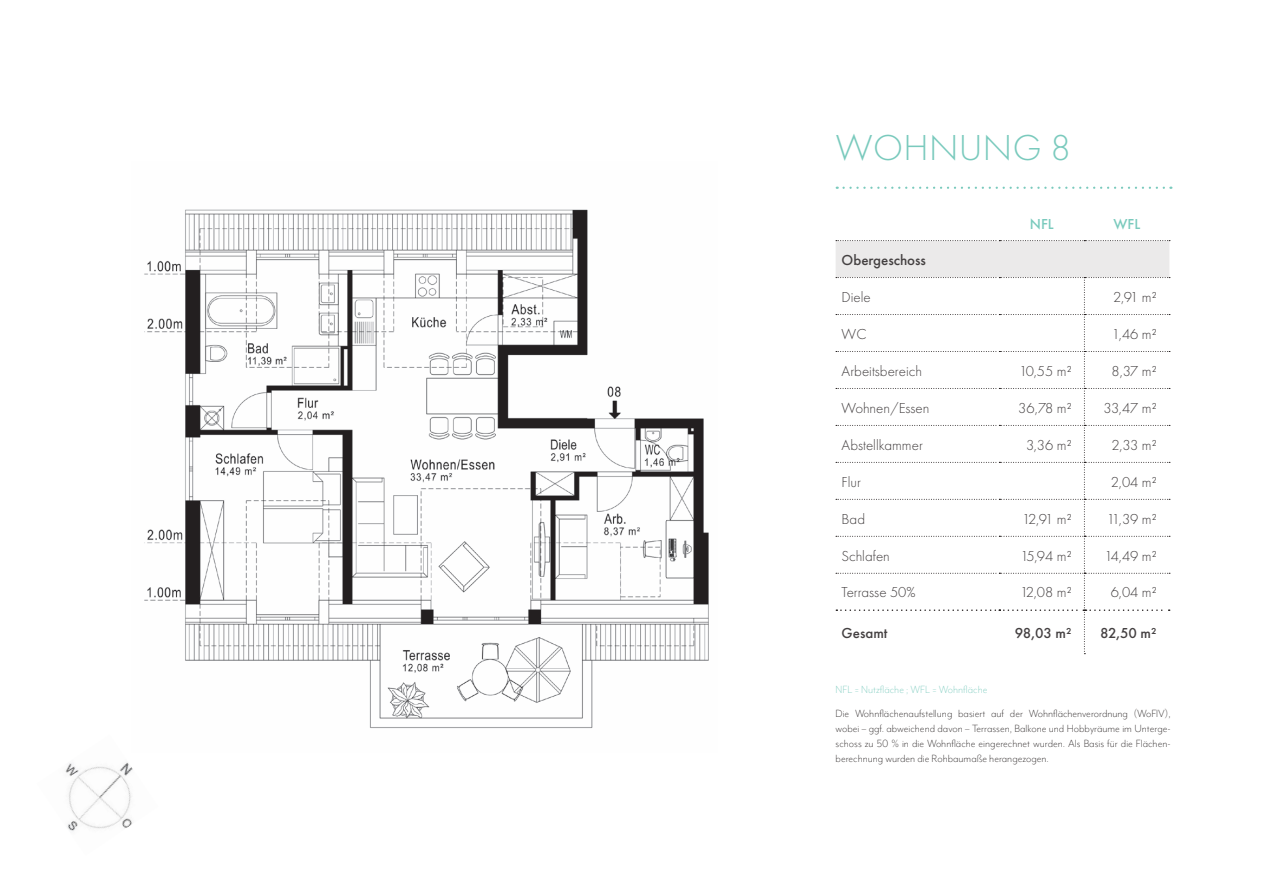
<style>
.page{position:relative;width:1263px;height:893px;background:#fff}
.page>*{position:absolute;margin:0;border:0;box-sizing:border-box;transform-origin:0 0}
.t1{font:300 37.5px "Futura PT";letter-spacing:.01em;color:#7acabd}
.t2{font:300 15px "Futura PT";color:#444041}
.t3{font:500 15px "Futura PT";color:#444041}
.t4{font:500 15px "Futura PT";color:#7acabd}
.t5{font:300 12px/15px "Mr Eaves Mod OT";color:#241f1f;text-align:justify}
.t6{font:300 12px "Mr Eaves Mod OT";color:#7acabd}
</style>
<div class="page">
<img style="left:65px;top:762px;width:68px;height:69px">
<img style="left:144px;top:209px;width:565px;height:519px">
<svg style="left:836px;top:240px;width:334px;height:414px"></svg>
<svg style="left:837px;top:187px;width:334px;height:2px"></svg>
<h1 class="t1" style="left:836px;top:126px;width:237px">WOHNUNG 8</h1>
<p class="t4" style="left:1030px;top:215px;width:25px">NFL</p>
<p class="t4" style="left:1113px;top:215px;width:28px">WFL</p>
<p class="t3" style="left:842px;top:251px;width:86px">Obergeschoss</p>
<p class="t2" style="left:842px;top:288px;width:31px">Diele</p>
<p class="t2" style="left:1113px;top:288px;width:45px">2,91 m²</p>
<p class="t2" style="left:842px;top:325px;width:26px">WC</p>
<p class="t2" style="left:1112px;top:325px;width:46px">1,46 m²</p>
<p class="t2" style="left:842px;top:362px;width:82px">Arbeitsbereich</p>
<p class="t2" style="left:1019px;top:362px;width:54px">10,55 m²</p>
<p class="t2" style="left:1111px;top:362px;width:47px">8,37 m²</p>
<p class="t2" style="left:842px;top:399px;width:89px">Wohnen/Essen</p>
<p class="t2" style="left:1018px;top:399px;width:55px">36,78 m²</p>
<p class="t2" style="left:1103px;top:399px;width:55px">33,47 m²</p>
<p class="t2" style="left:842px;top:436px;width:83px">Abstellkammer</p>
<p class="t2" style="left:1026px;top:436px;width:47px">3,36 m²</p>
<p class="t2" style="left:1111px;top:436px;width:47px">2,33 m²</p>
<p class="t2" style="left:842px;top:473px;width:21px">Flur</p>
<p class="t2" style="left:1111px;top:473px;width:47px">2,04 m²</p>
<p class="t2" style="left:842px;top:510px;width:25px">Bad</p>
<p class="t2" style="left:1022px;top:510px;width:51px">12,91 m²</p>
<p class="t2" style="left:1107px;top:510px;width:51px">11,39 m²</p>
<p class="t2" style="left:842px;top:547px;width:50px">Schlafen</p>
<p class="t2" style="left:1020px;top:547px;width:53px">15,94 m²</p>
<p class="t2" style="left:1104px;top:547px;width:54px">14,49 m²</p>
<p class="t2" style="left:842px;top:584px;width:76px">Terrasse 50%</p>
<p class="t2" style="left:1020px;top:584px;width:53px">12,08 m²</p>
<p class="t2" style="left:1111px;top:584px;width:47px">6,04 m²</p>
<p class="t3" style="left:842px;top:624px;width:47px">Gesamt</p>
<p class="t3" style="left:1015px;top:624px;width:58px">98,03 m²</p>
<p class="t3" style="left:1100px;top:624px;width:58px">82,50 m²</p>
<p class="t6" style="left:836px;top:683px;width:153px">NFL = Nutzfläche ; WFL = Wohnfläche</p>
<p class="t5" style="left:836px;top:706px;width:336px">Die Wohnflächenaufstellung basiert auf der Wohnflächenverordnung (WoFlV), wobei – ggf. abweichend davon – Terrassen, Balkone und Hobbyräume im Unterge&shy;schoss zu 50 % in die Wohnfläche eingerechnet wurden. Als Basis für die Flächen&shy;berechnung wurden die Rohbaumaße herangezogen.</p>
</div>
